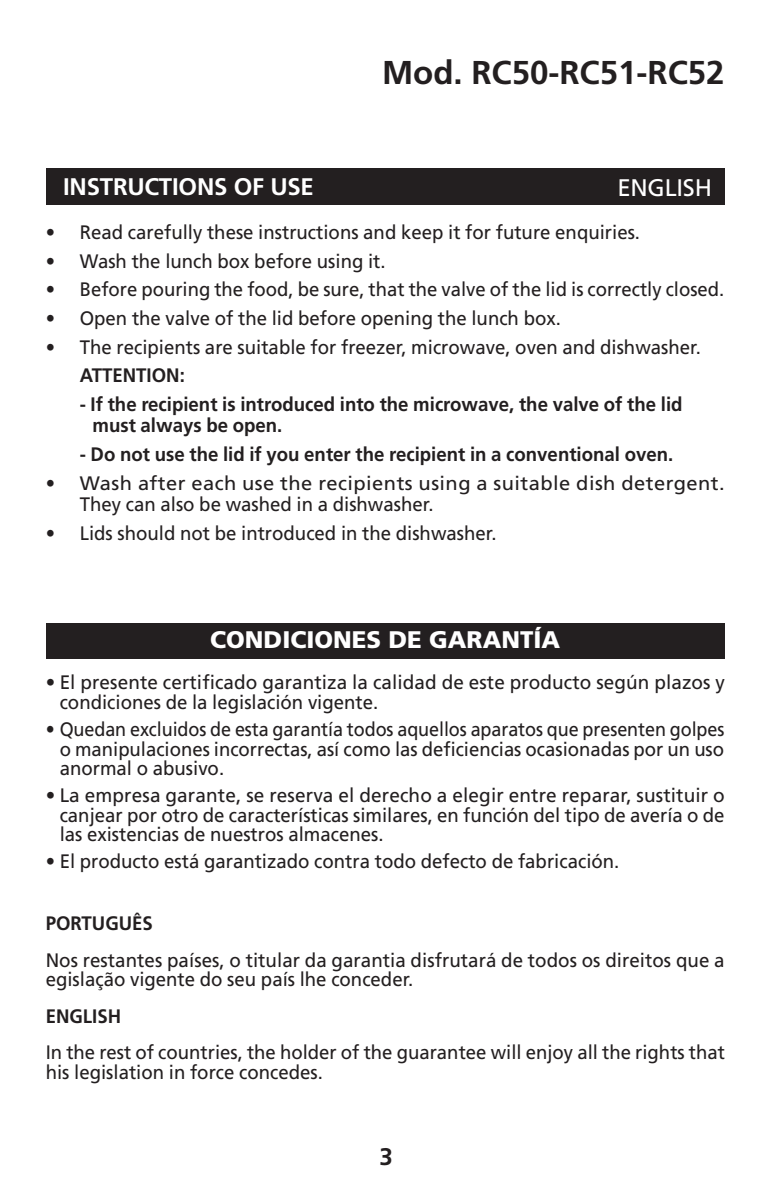
<style>
.page{position:relative;width:776px;height:1187px;background:#fff}
.page>*{position:absolute;margin:0;border:0;box-sizing:border-box;transform-origin:0 0}
.t1{font:700 33px "Frutiger";color:#231f20}
.t2{font:900 24px "Frutiger";color:#fff}
.t3{font:700 24px "Frutiger";letter-spacing:-.01em;color:#fff}
.t4{font:24px "Frutiger";letter-spacing:-.01em;color:#fff}
.t5{font:700 24px "Frutiger";color:#231f20}
.t6{font:19.5px/19.5px "Frutiger";color:#231f20;scale:.95 1}
.t7{font:19.5px/19.5px "Frutiger";color:#231f20}
.t8{font:700 19.5px/21px "Frutiger";color:#231f20;scale:.95 1}
.t9{font:19.5px/19.5px "Frutiger";color:#231f20;text-align:justify;scale:.92 1}
.t10{font:19.5px/19.5px "Frutiger";color:#231f20;scale:.96 1}
.t11{font:19.5px/21px "Frutiger";letter-spacing:.02em;color:#231f20;scale:.95 1}
</style>
<div class="page">
<div style="left:46px;top:623px;width:678px;height:36px;background:#231f20"></div>
<div style="left:46px;top:169px;width:678px;height:36px;background:#231f20"></div>
<h1 class="t1" style="left:382px;top:53px;width:344px">Mod. RC50-RC51-RC52</h1>
<p class="t3" style="left:63px;top:173px;width:252px">INSTRUCTIONS OF USE</p>
<p class="t6" style="left:46px;top:222px;width:627px">• Read carefully these instructions and keep it for future enquiries.</p>
<p class="t6" style="left:46px;top:251px;width:359px">• Wash the lunch box before using it.</p>
<p class="t6" style="left:46px;top:280px;width:715px">• Before pouring the food, be sure, that the valve of the lid is correctly closed.</p>
<p class="t6" style="left:46px;top:308px;width:543px">• Open the valve of the lid before opening the lunch box.</p>
<p class="t6" style="left:46px;top:337px;width:690px">• The recipients are suitable for freezer, microwave, oven and dishwasher.</p>
<p class="t8" style="left:80px;top:365px;width:112px">ATTENTION:</p>
<p class="t8" style="left:92px;top:393px;width:622px;text-indent:-13px">- If the recipient is introduced into the microwave, the valve of the lid must always be open.</p>
<p class="t8" style="left:80px;top:444px;width:626px">- Do not use the lid if you enter the recipient in a conventional oven.</p>
<p class="t11" style="left:80px;top:473px;width:680px;text-indent:-34px">• Wash after each use the recipients using a suitable dish detergent.<br>They can also be washed in a dishwasher.</p>
<p class="t6" style="left:46px;top:523px;width:476px">• Lids should not be introduced in the dishwasher.</p>
<p class="t4" style="left:617px;top:174px;width:96px">ENGLISH</p>
<p class="t2" style="left:210px;top:625px;width:351px">CONDICIONES DE GARANTÍA</p>
<p class="t7" style="left:60px;top:672px;width:666px;text-indent:-14px">• El presente certificado garantiza la calidad de este producto según plazos y condiciones de la legislación vigente.</p>
<p class="t9" style="left:60px;top:719px;width:723px;text-indent:-14px">• Quedan excluidos de esta garantía todos aquellos aparatos que presenten golpes o manipulaciones incorrectas, así como las deficiencias ocasionadas por un uso anormal o abusivo.</p>
<p class="t7" style="left:60px;top:785px;width:666px;text-align:justify;text-indent:-14px">• La empresa garante, se reserva el derecho a elegir entre reparar, sustituir o canjear por otro de características similares, en función del tipo de avería o de las existencias de nuestros almacenes.</p>
<p class="t6" style="left:46px;top:851px;width:605px">• El producto está garantizado contra todo defecto de fabricación.</p>
<p class="t8" style="left:46px;top:912px;width:114px">PORTUGUÊS</p>
<p class="t10" style="left:46px;top:950px;width:708px">Nos restantes países, o titular da garantia disfrutará de todos os direitos que a egislação vigente do seu país lhe conceder.</p>
<p class="t8" style="left:46px;top:1005px;width:81px">ENGLISH</p>
<p class="t6" style="left:46px;top:1042px;width:716px">In the rest of countries, the holder of the guarantee will enjoy all the rights that his legislation in force concedes.</p>
<p class="t5" style="left:379px;top:1142px;width:15px">3</p>
</div>
